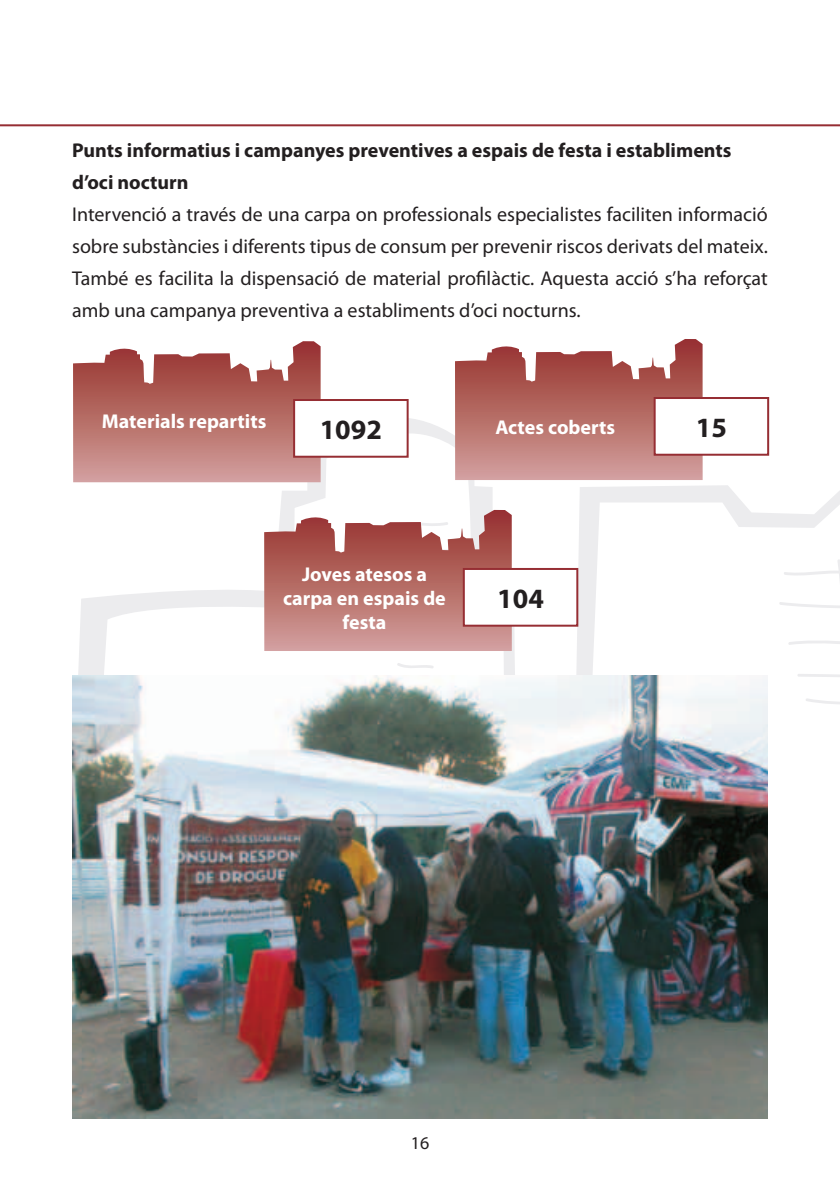
<style>
.page{position:relative;width:840px;height:1191px;background:#fff}
.page>*{position:absolute;margin:0;border:0;box-sizing:border-box;transform-origin:0 0}
.t1{font:700 28px "Myriad Pro";color:#231f20}
.t2{font:20px/32px "Myriad Pro";color:#231f20;text-align:justify}
.t3{font:700 20px/32px "Myriad Pro";color:#231f20}
.t4{font:700 20px/24px "Myriad Pro";color:#fff;text-align:center}
.t5{font:18px "Myriad Pro";color:#231f20}
</style>
<div class="page">
<svg style="left:72px;top:343px;width:767px;height:522px"></svg>
<hr style="left:0;top:124px;width:839px;height:2px;background:#962e33">
<svg style="left:455px;top:339px;width:247px;height:141px;background:#c0817d"></svg>
<div style="left:654px;top:398px;width:113px;height:57px;background:#fff"></div>
<div style="left:653px;top:397px;width:115px;height:59px;border:2px solid #962e33"></div>
<svg style="left:264px;top:510px;width:247px;height:141px;background:#c0817d"></svg>
<div style="left:463px;top:569px;width:114px;height:56px;background:#fff"></div>
<div style="left:462px;top:568px;width:116px;height:58px;border:2px solid #962e33"></div>
<svg style="left:73px;top:341px;width:247px;height:141px;background:#c0817c"></svg>
<div style="left:294px;top:400px;width:113px;height:57px;background:#fff"></div>
<div style="left:293px;top:399px;width:115px;height:59px;border:2px solid #962e33"></div>
<img style="left:72px;top:676px;width:695px;height:443px">
<p class="t3" style="left:72px;top:136px;width:660px">Punts informatius i campanyes preventives a espais de festa i establiments d’oci nocturn</p>
<p class="t2" style="left:72px;top:200px;width:697px">Intervenció a través de una carpa on professionals especialistes faciliten informació sobre substàncies i diferents tipus de consum per prevenir riscos derivats del mateix.<br>També es facilita la dispensació de material profilàctic. Aquesta acció s’ha reforçat amb una campanya preventiva a establiments d’oci nocturns.</p>
<p class="t4" style="left:102px;top:411px;width:166px">Materials repartits</p>
<h1 class="t1" style="left:319px;top:419px;width:64px">1092</h1>
<p class="t4" style="left:495px;top:417px;width:121px">Actes coberts</p>
<h1 class="t1" style="left:695px;top:417px;width:33px">15</h1>
<p class="t4" style="left:283px;top:564px;width:164px">Joves atesos a carpa en espais de festa</p>
<h1 class="t1" style="left:497px;top:588px;width:48px">104</h1>
<p class="t5" style="left:410px;top:1136px;width:20px">16</p>
</div>
